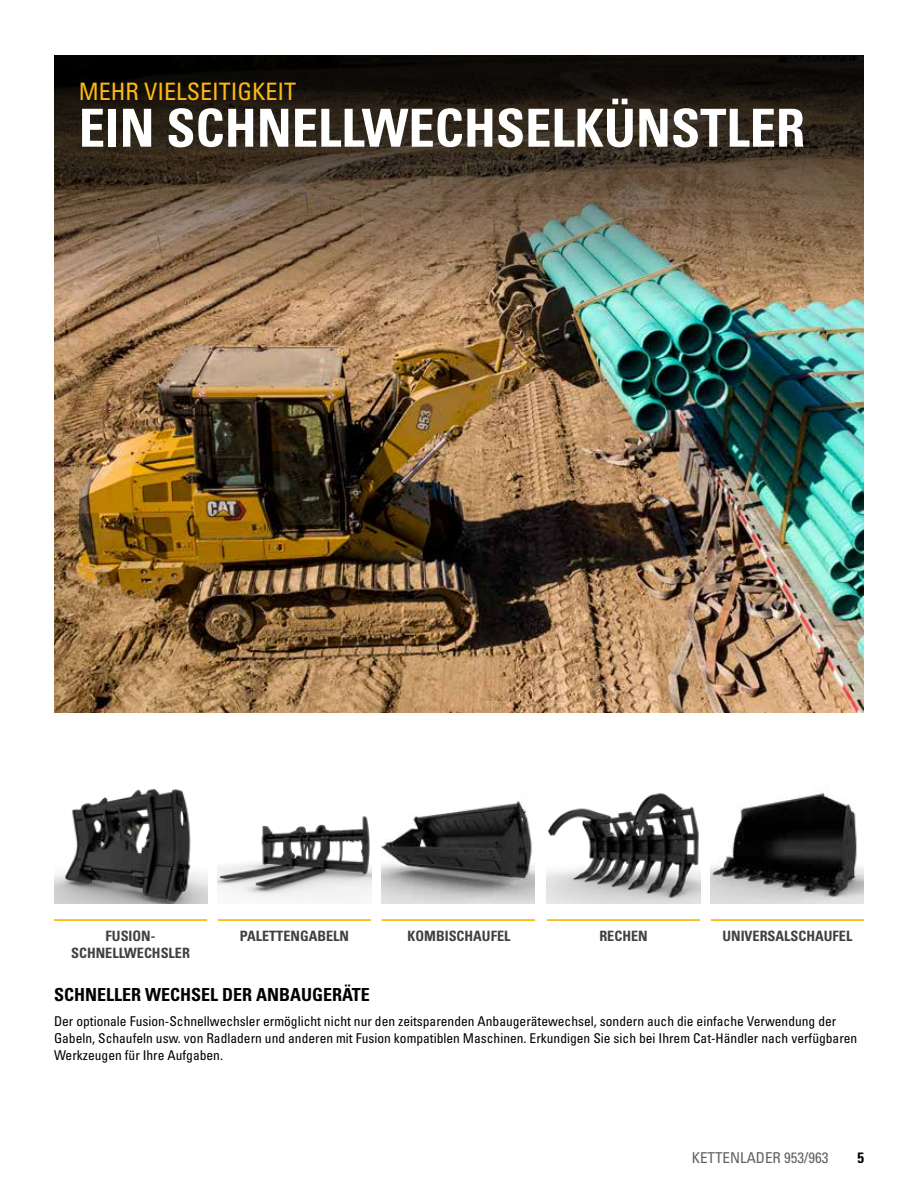
<style>
.page{position:relative;width:918px;height:1188px;background:#fff}
.page>*{position:absolute;margin:0;border:0;box-sizing:border-box;transform-origin:0 0}
.t1{font:52.5px "Univers LTCYR 67 Bold Cond";color:#fff}
.t2{font:condensed 24px "Univers LTCYR 57";color:#fdba12}
.t3{font:18px "Univers LTCYR 67 Bold Cond";color:#000}
.t4{font:condensed 15px "Univers LTCYR 57";color:#5e6263}
.t5{font:15px "Univers LTCYR 67 Bold Cond";color:#000}
.t6{font:14.25px/17.2px "Univers LTCYR 67 Bold Cond";color:#414042;text-align:center}
.t7{font:condensed 13.5px/17.2px "Univers LTCYR 57";color:#000}
</style>
<div class="page">
<img style="left:54px;top:687px;width:810px;height:26px">
<img style="left:54px;top:55px;width:810px;height:632px">
<hr style="left:711px;top:919px;width:153px;height:2px;background:#fdba12">
<hr style="left:54px;top:919px;width:153px;height:2px;background:#fdba12">
<hr style="left:547px;top:919px;width:153px;height:2px;background:#fdba12">
<hr style="left:218px;top:919px;width:153px;height:2px;background:#fdba12">
<hr style="left:382px;top:919px;width:153px;height:2px;background:#fdba12">
<img style="left:54px;top:789px;width:153px;height:114px">
<img style="left:218px;top:816px;width:153px;height:82px">
<img style="left:382px;top:801px;width:153px;height:102px">
<img style="left:547px;top:793px;width:153px;height:110px">
<img style="left:711px;top:792px;width:153px;height:111px">
<h2 class="t2" style="left:79px;top:76px;width:219px">MEHR VIELSEITIGKEIT</h2>
<h1 class="t1" style="left:79px;top:96px;width:728px">EIN SCHNELLWECHSELKÜNSTLER</h1>
<p class="t6" style="left:71px;top:927px;width:120px">FUSION-<br>SCHNELLWECHSLER</p>
<p class="t6" style="left:240px;top:927px;width:111px">PALETTENGABELN</p>
<p class="t6" style="left:408px;top:927px;width:104px">KOMBISCHAUFEL</p>
<p class="t6" style="left:599px;top:927px;width:50px">RECHEN</p>
<p class="t6" style="left:722px;top:927px;width:131px">UNIVERSALSCHAUFEL</p>
<h3 class="t3" style="left:54px;top:983px;width:317px">SCHNELLER WECHSEL DER ANBAUGERÄTE</h3>
<p class="t7" style="left:54px;top:1012px;width:805px">Der optionale Fusion-Schnellwechsler ermöglicht nicht nur den zeitsparenden Anbaugerätewechsel, sondern auch die einfache Verwendung der<br>Gabeln, Schaufeln usw. von Radladern und anderen mit Fusion kompatiblen Maschinen. Erkundigen Sie sich bei Ihrem Cat-Händler nach verfügbaren<br>Werkzeugen für Ihre Aufgaben.</p>
<p class="t4" style="left:692px;top:1148px;width:138px">KETTENLADER 953/963</p>
<p class="t5" style="left:857px;top:1148px;width:8px">5</p>
</div>
